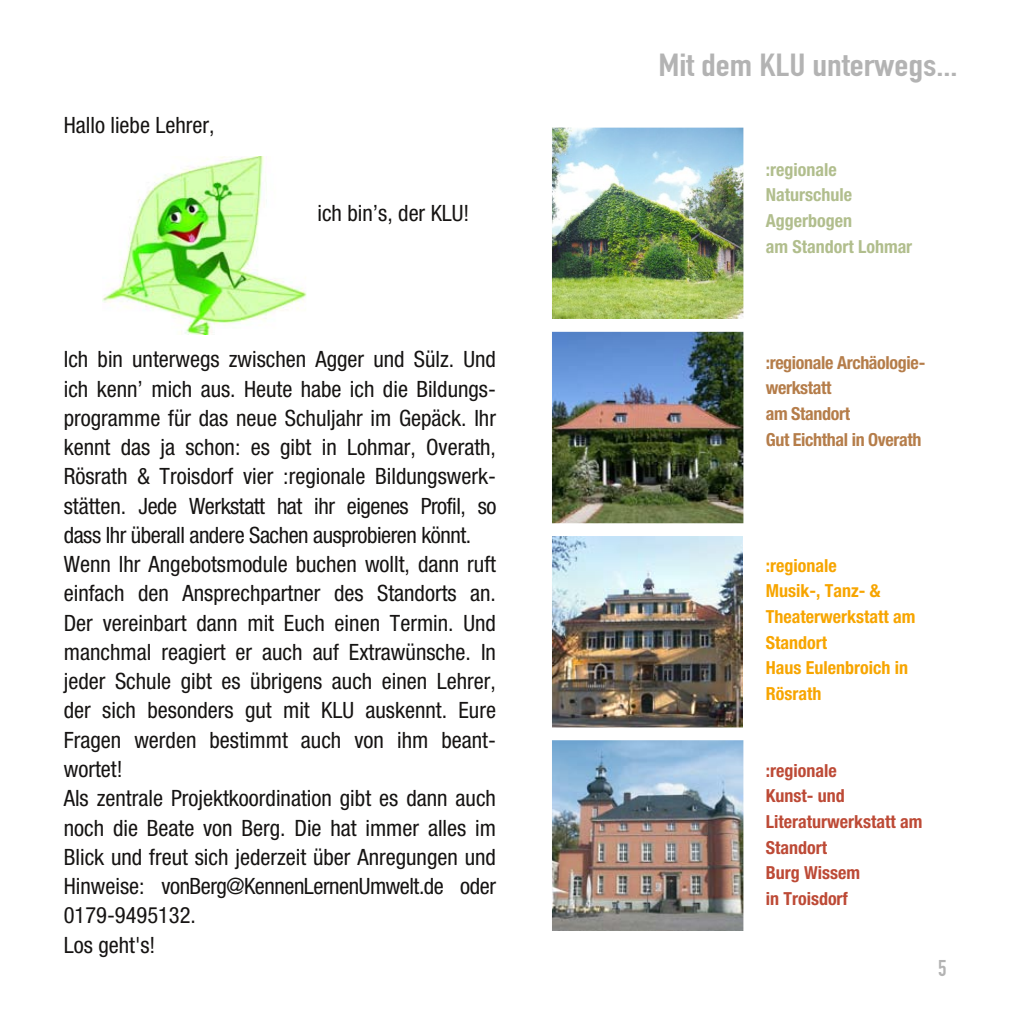
<style>
.page{position:relative;width:1021px;height:1021px;background:#fff}
.page>*{position:absolute;margin:0;border:0;box-sizing:border-box;transform-origin:0 0}
.t1{font:31.5px "DIN Engschrift LT";color:#b3b3b3;scale:1.2 1}
.t2{font:condensed 22.5px/29.2px "Helvetica Neue";color:#161413}
.t3{font:22.5px "DIN Engschrift LT";color:#b3b3b3}
.t4{font:700 condensed 18px/25.7px "Helvetica Neue";color:#f7a500}
.t5{font:700 condensed 18px/25.7px "Helvetica Neue";color:#bd4a36}
.t6{font:700 condensed 18px/25.7px "Helvetica Neue";letter-spacing:-.02em;color:#b57d4a}
.t7{font:700 condensed 18px/25.7px "Helvetica Neue";color:#b1be8d}
</style>
<div class="page">
<img style="left:552px;top:740px;width:191px;height:190px">
<img style="left:552px;top:536px;width:190px;height:191px">
<img style="left:552px;top:332px;width:191px;height:191px">
<img style="left:552px;top:128px;width:191px;height:191px">
<img style="left:102px;top:156px;width:204px;height:179px">
<p class="t2" style="left:64px;top:110px;width:152px">Hallo liebe Lehrer,</p>
<p class="t2" style="left:317px;top:198px;width:153px">ich bin’s, der KLU!</p>
<p class="t2" style="left:64px;top:344px;width:434px">Ich bin unterwegs zwischen Agger und Sülz. Und ich kenn’ mich aus. Heute habe ich die Bildungs&shy;programme für das neue Schuljahr im Gepäck. Ihr kennt das ja schon: es gibt in Lohmar, Overath, Rösrath &amp; Troisdorf vier :regionale Bildungswerk&shy;stätten. Jede Werkstatt hat ihr eigenes Profil, so dass Ihr überall andere Sachen ausprobieren könnt.<br>Wenn Ihr Angebotsmodule buchen wollt, dann ruft einfach den Ansprechpartner des Standorts an.<br>Der vereinbart dann mit Euch einen Termin. Und manchmal reagiert er auch auf Extrawünsche. In jeder Schule gibt es übrigens auch einen Lehrer, der sich besonders gut mit KLU auskennt. Eure Fragen werden bestimmt auch von ihm beant&shy;wortet!<br>Als zentrale Projektkoordination gibt es dann auch noch die Beate von Berg. Die hat immer alles im Blick und freut sich jederzeit über Anregungen und Hinweise: vonBerg@KennenLernenUmwelt.de oder 0179-9495132.<br>Los geht's!</p>
<h1 class="t1" style="left:658px;top:46px;width:251px">Mit dem KLU unterwegs...</h1>
<p class="t7" style="left:765px;top:156px;width:148px">:regionale<br>Naturschule<br>Aggerbogen<br>am Standort Lohmar</p>
<p class="t6" style="left:765px;top:349px;width:161px">:regionale Archäologie&shy;werkstatt<br>am Standort<br>Gut Eichthal in Overath</p>
<p class="t4" style="left:765px;top:552px;width:151px">:regionale<br>Musik-, Tanz- &amp;<br>Theaterwerkstatt am<br>Standort<br>Haus Eulenbroich in<br>Rösrath</p>
<p class="t5" style="left:765px;top:757px;width:158px">:regionale<br>Kunst- und<br>Literaturwerkstatt am<br>Standort<br>Burg Wissem<br>in Troisdorf</p>
<p class="t3" style="left:938px;top:955px;width:10px">5</p>
</div>
